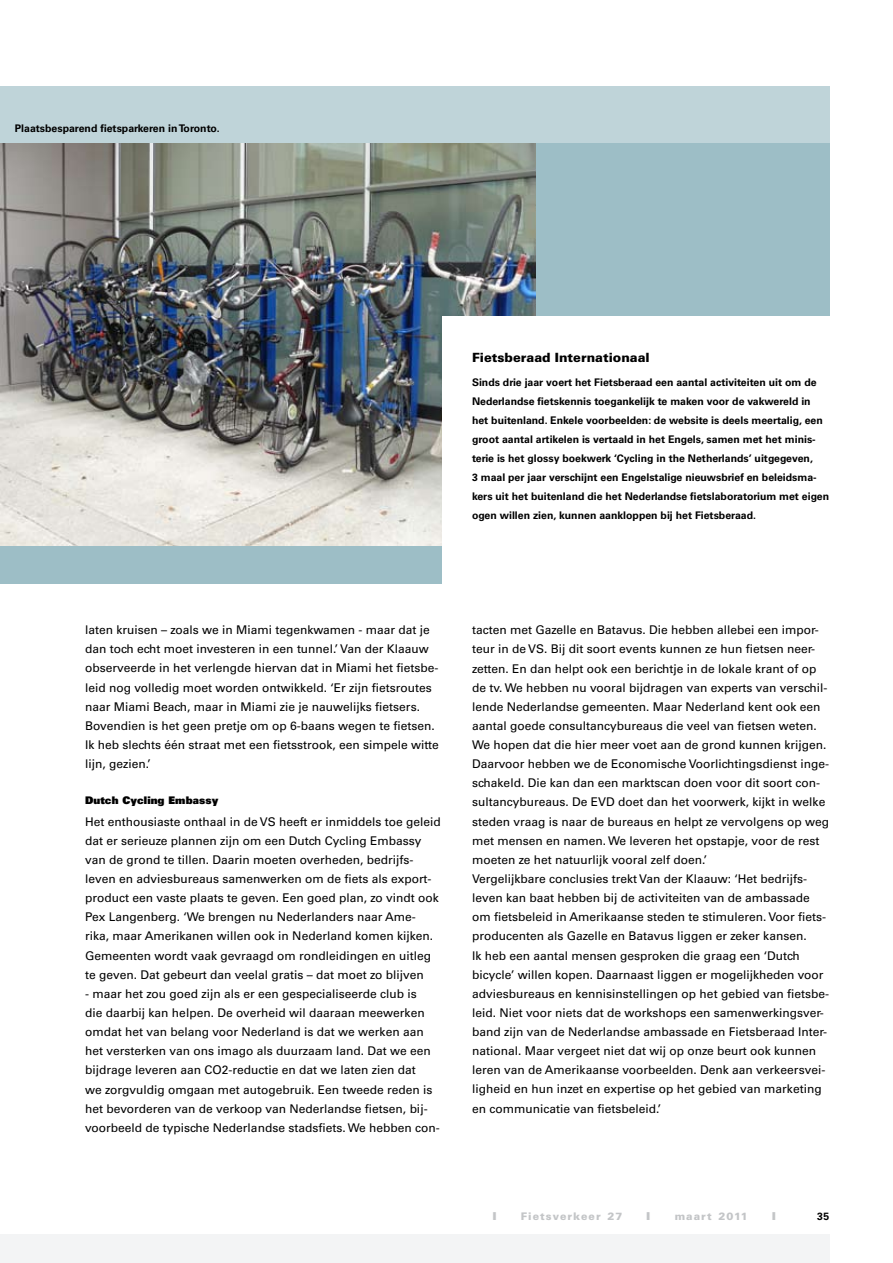
<style>
.page{position:relative;width:893px;height:1263px;background:#fff}
.page>*{position:absolute;margin:0;border:0;box-sizing:border-box;transform-origin:0 0}
.t1{font:900 12.75px "Univers LT";color:#000}
.t2{font:12px/19.2px "Univers LT";color:#000}
.t3{font:900 10.8px "Univers LT";color:#c3c5c7;scale:1.2 1}
.t4{font:700 10.5px/19.2px "Univers LT";color:#000}
.t5{font:900 10.5px "Univers LT";letter-spacing:.1em;color:#c3c5c7}
.t6{font:900 10.5px "Univers";letter-spacing:.01em;color:#000}
</style>
<div class="page">
<div style="left:0;top:1234px;width:829px;height:29px;background:#f3f4f5"></div>
<div style="left:0;top:86px;width:829px;height:498px;background:#bfd4d9"></div>
<div style="left:0;top:144px;width:829px;height:440px;background:#9dbec6"></div>
<img style="left:0;top:144px;width:536px;height:401px">
<div style="left:442px;top:316px;width:451px;height:402px;background:#fff"></div>
<p class="t4" style="left:15px;top:119px;width:206px">Plaatsbesparend fietsparkeren in Toronto.</p>
<p class="t1" style="left:472px;top:349px;width:179px">Fietsberaad Internationaal</p>
<p class="t4" style="left:472px;top:372px;width:359px">Sinds drie jaar voert het Fietsberaad een aantal activiteiten uit om de Nederlandse fietskennis toegankelijk te maken voor de vakwereld in het buitenland. Enkele voorbeelden: de website is deels meertalig, een groot aantal artikelen is vertaald in het Engels, samen met het minis&shy;terie is het glossy boekwerk ‘Cycling in the Netherlands’ uitgegeven,<br>3 maal per jaar verschijnt een Engelstalige nieuwsbrief en beleidsma&shy;kers uit het buitenland die het Nederlandse fietslaboratorium met eigen ogen willen zien, kunnen aankloppen bij het Fietsberaad.</p>
<p class="t2" style="left:85px;top:620px;width:355px">laten kruisen – zoals we in Miami tegenkwamen - maar dat je dan toch echt moet investeren in een tunnel.’ Van der Klaauw observeerde in het verlengde hiervan dat in Miami het fietsbe&shy;leid nog volledig moet worden ontwikkeld. ‘Er zijn fietsroutes naar Miami Beach, maar in Miami zie je nauwelijks fietsers.<br>Bovendien is het geen pretje om op 6-baans wegen te fietsen.<br>Ik heb slechts één straat met een fietsstrook, een simpele witte lijn, gezien.’</p>
<p class="t6" style="left:85px;top:794px;width:135px">Dutch Cycling Embassy</p>
<p class="t2" style="left:85px;top:812px;width:357px">Het enthousiaste onthaal in de VS heeft er inmiddels toe geleid dat er serieuze plannen zijn om een Dutch Cycling Embassy van de grond te tillen. Daarin moeten overheden, bedrijfs&shy;leven en adviesbureaus samenwerken om de fiets als export&shy;product een vaste plaats te geven. Een goed plan, zo vindt ook Pex Langenberg. ‘We brengen nu Nederlanders naar Ame&shy;rika, maar Amerikanen willen ook in Nederland komen kijken.<br>Gemeenten wordt vaak gevraagd om rondleidingen en uitleg te geven. Dat gebeurt dan veelal gratis – dat moet zo blijven</p>
<p class="t2" style="left:85px;top:984px;width:356px">- maar het zou goed zijn als er een gespecialiseerde club is<br>die daarbij kan helpen. De overheid wil daaraan meewerken omdat het van belang voor Nederland is dat we werken aan het versterken van ons imago als duurzaam land. Dat we een bijdrage leveren aan CO2-reductie en dat we laten zien dat<br>we zorgvuldig omgaan met autogebruik. Een tweede reden is het bevorderen van de verkoop van Nederlandse fietsen, bij&shy;voorbeeld de typische Nederlandse stadsfiets. We hebben con-</p>
<p class="t2" style="left:472px;top:620px;width:359px">tacten met Gazelle en Batavus. Die hebben allebei een impor&shy;teur in de VS. Bij dit soort events kunnen ze hun fietsen neer&shy;zetten. En dan helpt ook een berichtje in de lokale krant of op de tv. We hebben nu vooral bijdragen van experts van verschil&shy;lende Nederlandse gemeenten. Maar Nederland kent ook een aantal goede consultancybureaus die veel van fietsen weten.<br>We hopen dat die hier meer voet aan de grond kunnen krijgen.<br>Daarvoor hebben we de Economische Voorlichtingsdienst inge&shy;schakeld. Die kan dan een marktscan doen voor dit soort con&shy;sultancybureaus. De EVD doet dan het voorwerk, kijkt in welke steden vraag is naar de bureaus en helpt ze vervolgens op weg met mensen en namen. We leveren het opstapje, voor de rest moeten ze het natuurlijk vooral zelf doen.’<br>Vergelijkbare conclusies trekt Van der Klaauw: ‘Het bedrijfs&shy;leven kan baat hebben bij de activiteiten van de ambassade om fietsbeleid in Amerikaanse steden te stimuleren. Voor fiets&shy;producenten als Gazelle en Batavus liggen er zeker kansen.<br>Ik heb een aantal mensen gesproken die graag een ‘Dutch bicycle’ willen kopen. Daarnaast liggen er mogelijkheden voor adviesbureaus en kennisinstellingen op het gebied van fietsbe&shy;leid. Niet voor niets dat de workshops een samenwerkingsver&shy;band zijn van de Nederlandse ambassade en Fietsberaad Inter&shy;national. Maar vergeet niet dat wij op onze beurt ook kunnen leren van de Amerikaanse voorbeelden. Denk aan verkeersvei&shy;ligheid en hun inzet en expertise op het gebied van marketing en communicatie van fietsbeleid.’</p>
<p class="t3" style="left:492px;top:1209px;width:5px">I</p>
<p class="t5" style="left:521px;top:1209px;width:103px">Fietsverkeer 27</p>
<p class="t3" style="left:646px;top:1209px;width:5px">I</p>
<p class="t5" style="left:675px;top:1209px;width:75px">maart 2011</p>
<p class="t3" style="left:772px;top:1209px;width:5px">I</p>
<p class="t4" style="left:817px;top:1206px;width:14px">35</p>
</div>
